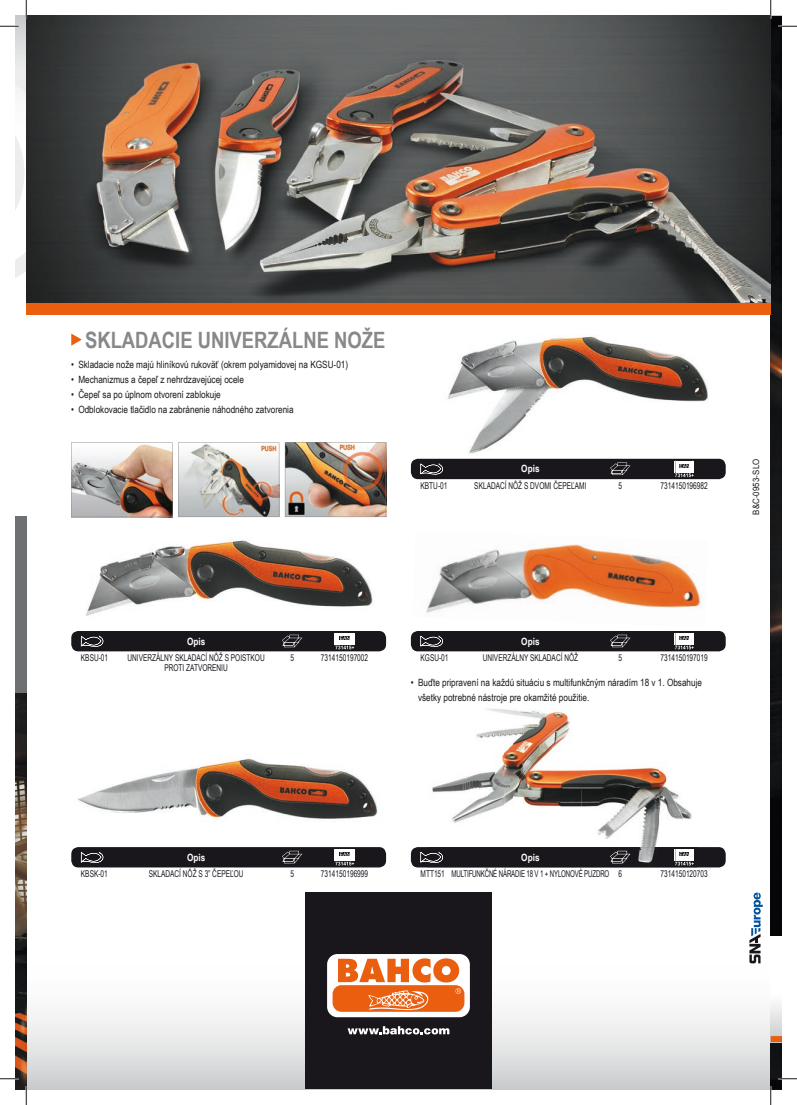
<style>
.page{position:relative;width:797px;height:1105px;background:#fff}
.page>*{position:absolute;margin:0;border:0;box-sizing:border-box;transform-origin:0 0}
.t1{font:700 22.5px "Arial Narrow";color:#87888a}
.t2{font:10px/15px "Arial Narrow";color:#1a171c}
.t3{font:700 10px "Arial Narrow";color:#fff}
.t4{font:9.38px/10px "Arial Narrow";color:#1a171c;text-align:center;scale:.85 1}
.t5{font:9.38px "Arial Narrow";letter-spacing:-.02em;color:#1a171c;scale:.8 1}
.t6{font:8.75px "Arial";letter-spacing:.015em;color:#1a171c;scale:.9 1}
</style>
<div class="page">
<div style="left:16px;top:944px;width:765px;height:145px;background:linear-gradient(to bottom,#fff,#d3d4d5)"></div>
<img style="left:770px;top:17px;width:11px;height:1072px">
<svg style="left:16px;top:52px;width:10px;height:225px"></svg>
<img style="left:86px;top:540px;width:287px;height:76px">
<img style="left:78px;top:758px;width:300px;height:61px">
<img style="left:426px;top:544px;width:275px;height:69px">
<img style="left:429px;top:336px;width:294px;height:125px">
<svg style="left:749px;top:892px;width:13px;height:71px"></svg>
<div style="left:305px;top:892px;width:186px;height:197px;background:#1a171c"></div>
<div style="left:327px;top:954px;width:143px;height:63px;background:#fff;border-radius:10px"></div>
<div style="left:332px;top:985px;width:132px;height:27px;background:#e95e0f;border-radius:9px"></div>
<svg style="left:368px;top:990px;width:60px;height:20px"></svg>
<svg style="left:455px;top:988px;width:6px;height:6px"></svg>
<svg style="left:338px;top:958px;width:121px;height:24px"></svg>
<svg style="left:347px;top:1026px;width:102px;height:8px"></svg>
<img style="left:16px;top:692px;width:10px;height:397px">
<div style="left:16px;top:516px;width:10px;height:176px;background:#6f7072"></div>
<svg style="left:71px;top:334px;width:11px;height:12px"></svg>
<div style="left:71px;top:631px;width:315px;height:20px;background:#1a171c;border-radius:7px"></div>
<div style="left:411px;top:631px;width:314px;height:20px;background:#1a171c;border-radius:7px"></div>
<div style="left:411px;top:459px;width:314px;height:20px;background:#1a171c;border-radius:7px"></div>
<svg style="left:282px;top:635px;width:20px;height:12px"></svg>
<svg style="left:610px;top:635px;width:20px;height:12px"></svg>
<svg style="left:610px;top:462px;width:20px;height:13px"></svg>
<div style="left:71px;top:847px;width:315px;height:20px;background:#1a171c;border-radius:7px"></div>
<svg style="left:282px;top:851px;width:20px;height:12px"></svg>
<img style="left:71px;top:442px;width:101px;height:75px">
<img style="left:285px;top:442px;width:101px;height:75px">
<img style="left:178px;top:442px;width:101px;height:75px">
<img style="left:26px;top:16px;width:744px;height:288px">
<div style="left:26px;top:304px;width:744px;height:11px;background:#e95e0f"></div>
<div style="left:411px;top:847px;width:314px;height:20px;background:#1a171c;border-radius:7px"></div>
<img style="left:427px;top:708px;width:270px;height:160px">
<img style="left:427px;top:847px;width:270px;height:20px">
<svg style="left:610px;top:851px;width:20px;height:12px"></svg>
<svg style="left:81px;top:636px;width:22px;height:11px"></svg>
<svg style="left:335px;top:633px;width:20px;height:16px"></svg>
<svg style="left:420px;top:636px;width:23px;height:11px"></svg>
<svg style="left:674px;top:633px;width:20px;height:16px"></svg>
<svg style="left:420px;top:463px;width:23px;height:11px"></svg>
<svg style="left:674px;top:461px;width:20px;height:16px"></svg>
<svg style="left:81px;top:852px;width:22px;height:11px"></svg>
<svg style="left:335px;top:849px;width:20px;height:16px"></svg>
<svg style="left:420px;top:852px;width:23px;height:11px"></svg>
<svg style="left:674px;top:849px;width:20px;height:16px"></svg>
<svg style="left:770px;top:936px;width:11px;height:100px"></svg>
<svg style="left:770px;top:1036px;width:11px;height:6px"></svg>
<svg style="left:0;top:25px;width:19px;height:2px"></svg>
<svg style="left:778px;top:25px;width:19px;height:2px"></svg>
<svg style="left:0;top:1078px;width:19px;height:1px"></svg>
<svg style="left:778px;top:1078px;width:19px;height:1px"></svg>
<svg style="left:25px;top:0;width:2px;height:19px"></svg>
<svg style="left:25px;top:1086px;width:2px;height:19px"></svg>
<svg style="left:770px;top:0;width:1px;height:19px"></svg>
<svg style="left:770px;top:1086px;width:1px;height:19px"></svg>
<h1 class="t1" style="left:85px;top:323px;width:302px">SKLADACIE UNIVERZÁLNE NOŽE</h1>
<p class="t2" style="left:71px;top:357px;width:278px">• Skladacie nože majú hliníkovú rukoväť (okrem polyamidovej na KGSU-01)</p>
<p class="t2" style="left:71px;top:372px;width:174px">• Mechanizmus a čepeľ z nehrdzavejúcej ocele</p>
<p class="t2" style="left:71px;top:387px;width:151px">• Čepeľ sa po úplnom otvorení zablokuje</p>
<p class="t2" style="left:71px;top:402px;width:224px">• Odblokovacie tlačidlo na zabránenie náhodného zatvorenia</p>
<p class="t4" style="left:420px;top:480px;width:33px">KBTU-01</p>
<p class="t3" style="left:521px;top:461px;width:20px">Opis</p>
<p class="t4" style="left:474px;top:480px;width:133px">SKLADACÍ NÔŽ S DVOMI ČEPEĽAMI</p>
<p class="t4" style="left:618px;top:480px;width:6px">5</p>
<p class="t4" style="left:660px;top:480px;width:57px">7314150196982</p>
<p class="t6" style="left:750px;top:515px;width:64px;rotate:-90deg">B&amp;C-0953-SLO</p>
<p class="t3" style="left:187px;top:634px;width:20px">Opis</p>
<p class="t3" style="left:521px;top:634px;width:20px">Opis</p>
<p class="t4" style="left:127px;top:653px;width:163px">UNIVERZÁLNY SKLADACÍ NÔŽ S POISTKOU<br>PROTI ZATVORENIU</p>
<p class="t4" style="left:482px;top:653px;width:114px">UNIVERZÁLNY SKLADACÍ NÔŽ</p>
<p class="t4" style="left:81px;top:653px;width:34px">KBSU-01</p>
<p class="t4" style="left:420px;top:653px;width:34px">KGSU-01</p>
<p class="t4" style="left:290px;top:652px;width:6px">5</p>
<p class="t4" style="left:618px;top:652px;width:6px">5</p>
<p class="t4" style="left:321px;top:652px;width:57px">7314150197002</p>
<p class="t4" style="left:660px;top:652px;width:57px">7314150197019</p>
<p class="t2" style="left:418px;top:675px;width:286px;text-indent:-7px">• Buďte pripravení na každú situáciu s multifunkčným náradím 18 v 1. Obsahuje všetky potrebné nástroje pre okamžité použitie.</p>
<p class="t3" style="left:187px;top:850px;width:20px">Opis</p>
<p class="t3" style="left:521px;top:850px;width:20px">Opis</p>
<p class="t4" style="left:149px;top:869px;width:113px">SKLADACÍ NÔŽ S 3” ČEPEĽOU</p>
<p class="t5" style="left:451px;top:868px;width:199px">MULTIFUNKČNÉ NÁRADIE 18 V 1 + NYLONOVÉ PUZDRO</p>
<p class="t4" style="left:81px;top:869px;width:33px">KBSK-01</p>
<p class="t4" style="left:290px;top:868px;width:6px">5</p>
<p class="t4" style="left:321px;top:869px;width:57px">7314150196999</p>
<p class="t4" style="left:420px;top:869px;width:30px">MTT151</p>
<p class="t4" style="left:618px;top:868px;width:6px">6</p>
<p class="t4" style="left:660px;top:868px;width:57px">7314150120703</p>
</div>
